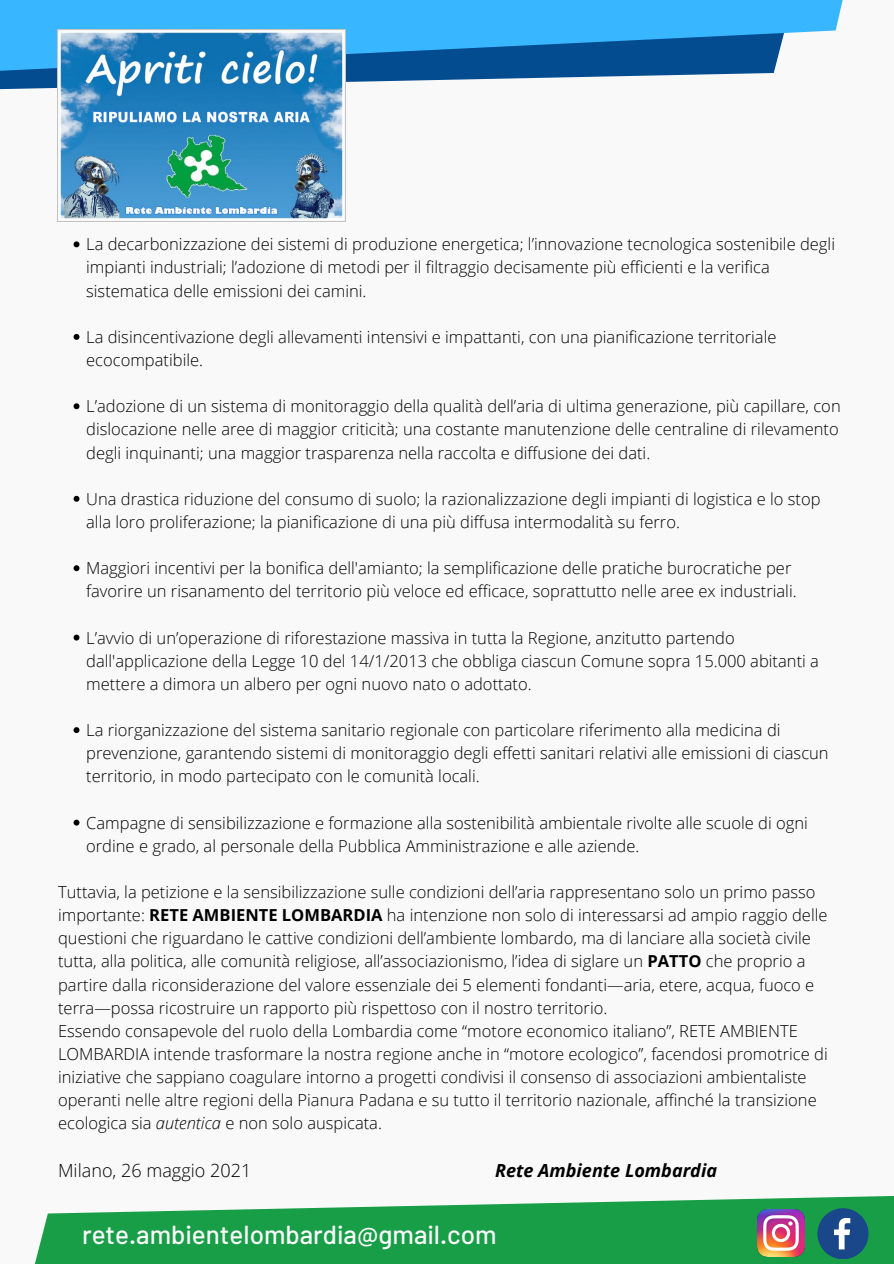
<style>
.page{position:relative;width:894px;height:1264px;background:#fff}
.page>*{position:absolute;margin:0;border:0;box-sizing:border-box;transform-origin:0 0}
.t1{font:500 25.95px "Barlow";color:#f9f9f9}
.t2{font:italic 700 18px "Open Sans";color:#000}
.t3{font:300 18px "Open Sans";color:#000}
.t4{font:300 16.5px/23.1px "Open Sans";color:#000}
.s1{font-weight:700}
.s2{font-style:italic}
</style>
<div class="page">
<div style="left:0;top:0;width:893px;height:1263px;background:#f9f9f9"></div>
<svg style="left:0;top:0;width:843px;height:178px"></svg>
<svg style="left:35px;top:1196px;width:858px;height:67px;background:#3bab62"></svg>
<img style="left:58px;top:29px;width:287px;height:192px">
<svg style="left:817px;top:1208px;width:50px;height:50px;background:#316a88"></svg>
<img style="left:757px;top:1209px;width:47px;height:47px">
<svg style="left:74px;top:241px;width:5px;height:6px"></svg>
<svg style="left:74px;top:334px;width:5px;height:6px"></svg>
<svg style="left:74px;top:403px;width:5px;height:6px"></svg>
<svg style="left:74px;top:496px;width:5px;height:6px"></svg>
<svg style="left:74px;top:565px;width:5px;height:6px"></svg>
<svg style="left:74px;top:634px;width:5px;height:6px"></svg>
<svg style="left:74px;top:727px;width:5px;height:6px"></svg>
<svg style="left:74px;top:819px;width:5px;height:6px"></svg>
<p class="t4" style="left:86px;top:232px;width:750px">La decarbonizzazione dei sistemi di produzione energetica; l’innovazione tecnologica sostenibile degli impianti industriali; l’adozione di metodi per il filtraggio decisamente più efficienti e la verifica sistematica delle emissioni dei camini.</p>
<p class="t4" style="left:86px;top:325px;width:691px">La disincentivazione degli allevamenti intensivi e impattanti, con una pianificazione territoriale ecocompatibile.</p>
<p class="t4" style="left:86px;top:394px;width:755px;text-align:justify">L’adozione di un sistema di monitoraggio della qualità dell’aria di ultima generazione, più capillare, con dislocazione nelle aree di maggior criticità; una costante manutenzione delle centraline di rilevamento degli inquinanti; una maggior trasparenza nella raccolta e diffusione dei dati.</p>
<p class="t4" style="left:86px;top:487px;width:735px">Una drastica riduzione del consumo di suolo; la razionalizzazione degli impianti di logistica e lo stop alla loro proliferazione; la pianificazione di una più diffusa intermodalità su ferro.</p>
<p class="t4" style="left:86px;top:556px;width:711px">Maggiori incentivi per la bonifica dell'amianto; la semplificazione delle pratiche burocratiche per favorire un risanamento del territorio più veloce ed efficace, soprattutto nelle aree ex industriali.</p>
<p class="t4" style="left:86px;top:625px;width:734px">L’avvio di un’operazione di riforestazione massiva in tutta la Regione, anzitutto partendo dall'applicazione della Legge 10 del 14/1/2013 che obbliga ciascun Comune sopra 15.000 abitanti a mettere a dimora un albero per ogni nuovo nato o adottato.</p>
<p class="t4" style="left:86px;top:718px;width:743px">La riorganizzazione del sistema sanitario regionale con particolare riferimento alla medicina di prevenzione, garantendo sistemi di monitoraggio degli effetti sanitari relativi alle emissioni di ciascun territorio, in modo partecipato con le comunità locali.</p>
<p class="t4" style="left:86px;top:810px;width:723px">Campagne di sensibilizzazione e formazione alla sostenibilità ambientale rivolte alle scuole di ogni ordine e grado, al personale della Pubblica Amministrazione e alle aziende.</p>
<p class="t4" style="left:58px;top:880px;width:770px">Tuttavia, la petizione e la sensibilizzazione sulle condizioni dell’aria rappresentano solo un primo passo importante: <span class="s1">RETE AMBIENTE LOMBARDIA</span> ha intenzione non solo di interessarsi ad ampio raggio delle questioni che riguardano le cattive condizioni dell’ambiente lombardo, ma di lanciare alla società civile tutta, alla politica, alle comunità religiose, all’associazionismo, l’idea di siglare un <span class="s1">PATTO</span> che proprio a partire dalla riconsiderazione del valore essenziale dei 5 elementi fondanti—aria, etere, acqua, fuoco e terra—possa ricostruire un rapporto più rispettoso con il nostro territorio.</p>
<p class="t4" style="left:58px;top:1018px;width:771px">Essendo consapevole del ruolo della Lombardia come “motore economico italiano”, RETE AMBIENTE LOMBARDIA intende trasformare la nostra regione anche in “motore ecologico”, facendosi promotrice di iniziative che sappiano coagulare intorno a progetti condivisi il consenso di associazioni ambientaliste operanti nelle altre regioni della Pianura Padana e su tutto il territorio nazionale, affinché la transizione ecologica sia <span class="s2">autentica</span> e non solo auspicata.</p>
<p class="t3" style="left:58px;top:1157px;width:195px">Milano, 26 maggio 2021</p>
<p class="t2" style="left:495px;top:1157px;width:223px">Rete Ambiente Lombardia</p>
<p class="t1" style="left:82px;top:1217px;width:416px">rete.ambientelombardia@gmail.com</p>
</div>
